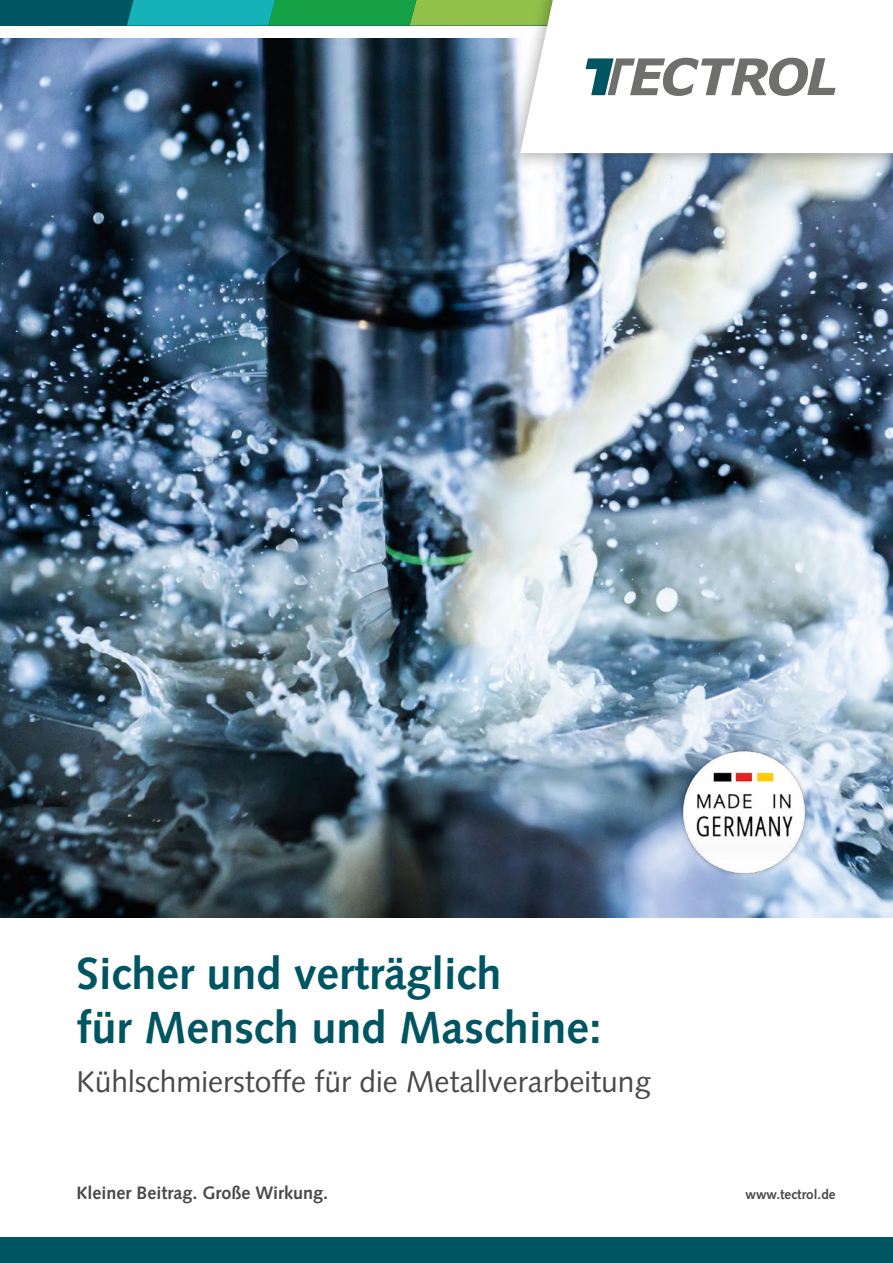
<style>
.page{position:relative;width:893px;height:1263px;background:#fff}
.page>*{position:absolute;margin:0;border:0;box-sizing:border-box;transform-origin:0 0}
.t1{font:700 45px/54px "Syntax LT Pro";color:#005562}
.t2{font:30px "Syntax LT Pro";color:#494948}
.t3{font:700 18px "Syntax LT Pro";color:#494948}
.t4{font:700 13.5px "Syntax LT Pro";color:#494948}
</style>
<div class="page">
<img style="left:0;top:38px;width:893px;height:879px">
<div style="left:0;top:1237px;width:893px;height:26px;background:#005562"></div>
<div style="left:0;top:0;width:893px;height:26px;background:#005562"></div>
<svg style="left:127px;top:0;width:377px;height:26px;background:#32ac72"></svg>
<div style="left:679px;top:747px;width:131px;height:131px;background:#000;opacity:.25"></div>
<img style="left:680px;top:748px;width:128px;height:128px">
<div style="left:504px;top:0;width:389px;height:171px;background:#000;opacity:.3"></div>
<svg style="left:520px;top:0;width:373px;height:153px"></svg>
<svg style="left:586px;top:58px;width:250px;height:38px"></svg>
<p class="t1" style="left:77px;top:947px;width:526px">Sicher und verträglich<br>für Mensch und Maschine:</p>
<p class="t2" style="left:77px;top:1064px;width:576px">Kühlschmierstoffe für die Metallverarbeitung</p>
<p class="t3" style="left:77px;top:1183px;width:253px">Kleiner Beitrag. Große Wirkung.</p>
<p class="t4" style="left:745px;top:1187px;width:92px">www.tectrol.de</p>
</div>
